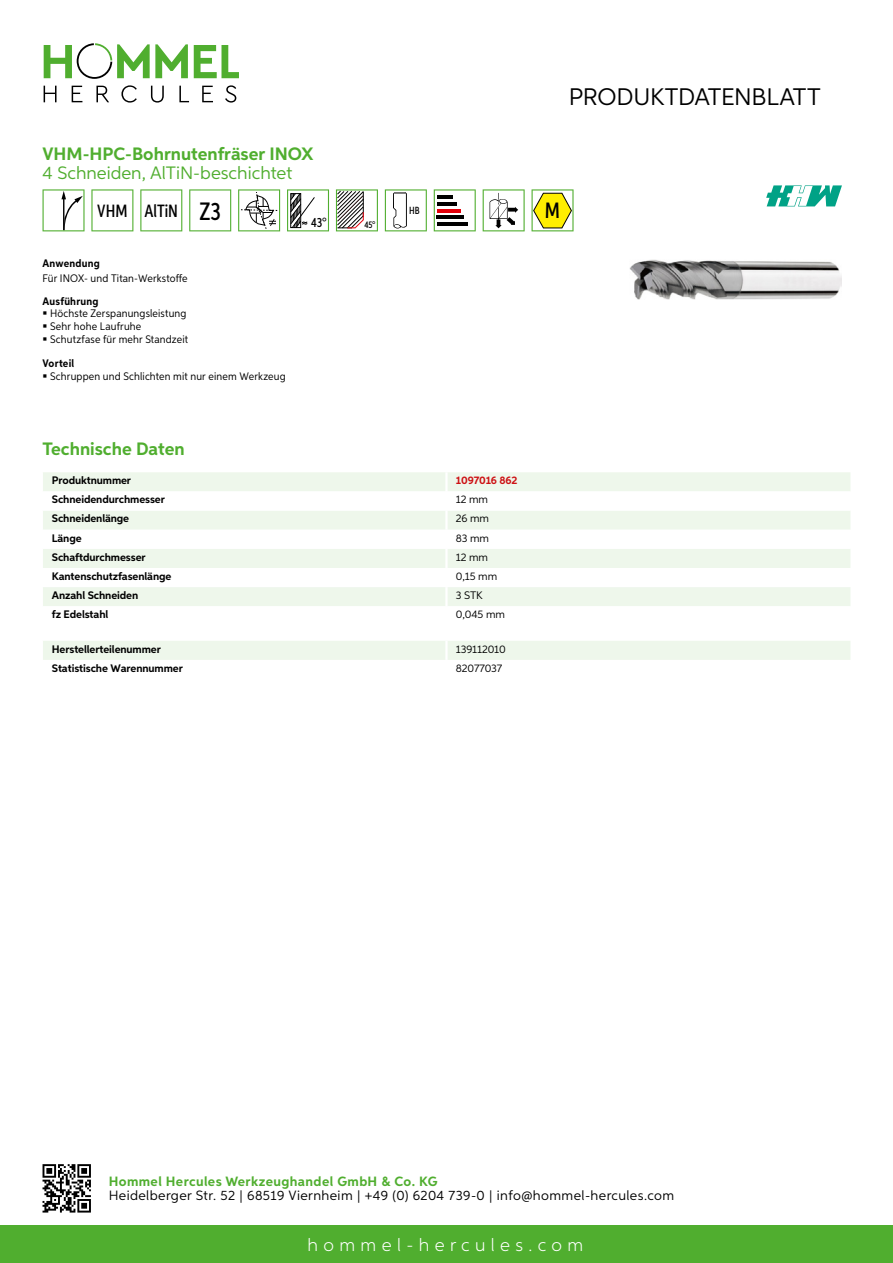
<style>
.page{position:relative;width:893px;height:1263px;background:#fff}
.page>*{position:absolute;margin:0;border:0;box-sizing:border-box;transform-origin:0 0}
.t1{font:24px "Aspira";letter-spacing:-.01em;color:#000}
.t2{font:500 22.2px "Aspira XX Nar";color:#000}
.t3{font:700 18px "Aspira";color:#50ae2f}
.t4{font:18px "Aspira";color:#50ae2f}
.t5{font:300 18px "Aspira";letter-spacing:.3em;color:#fff}
.t6{font:500 17.85px "Aspira XX Nar";color:#000}
.t7{font:13.5px "Aspira";letter-spacing:.03em;color:#000}
.t8{font:700 13.5px "Aspira";letter-spacing:.03em;color:#50ae2f}
.t9{font:500 13.35px "Aspira XX Nar";color:#000}
.t10{font:700 10.95px "Aspira";letter-spacing:-.01em;color:#000}
.t11{font:10.95px/12.8px "Aspira Nar";letter-spacing:.015em;color:#000}
.t12{font:10.95px "Aspira";letter-spacing:-.01em;color:#000}
.t13{font:700 10.95px "Aspira Nar";letter-spacing:.02em;color:#000}
.t14{font:700 10.95px "Aspira";letter-spacing:-.01em;color:#cd1013}
.t15{font:500 10.35px "Aspira XX Nar";color:#000}
.t16{font:500 9.6px "Aspira XX Nar";color:#000}
.s1{font-size:25.2px}
</style>
<div class="page">
<div style="left:0;top:1226px;width:893px;height:37px;background:#50ae2f"></div>
<svg style="left:43px;top:1164px;width:48px;height:48px"></svg>
<svg style="left:194px;top:45px;width:45px;height:33px"></svg>
<svg style="left:44px;top:43px;width:144px;height:36px"></svg>
<svg style="left:44px;top:86px;width:13px;height:16px"></svg>
<svg style="left:72px;top:86px;width:10px;height:16px"></svg>
<svg style="left:96px;top:86px;width:13px;height:16px"></svg>
<svg style="left:121px;top:85px;width:16px;height:18px"></svg>
<svg style="left:151px;top:86px;width:13px;height:17px"></svg>
<svg style="left:179px;top:86px;width:10px;height:16px"></svg>
<svg style="left:202px;top:86px;width:11px;height:16px"></svg>
<svg style="left:225px;top:85px;width:11px;height:18px"></svg>
<div style="left:43px;top:472px;width:807px;height:19px;background:#eef7eb"></div>
<svg style="left:43px;top:511px;width:807px;height:95px;fill:#eef7eb"></svg>
<hr style="left:445px;top:472px;width:3px;height:19px;background:#fff">
<hr style="left:445px;top:511px;width:3px;height:19px;background:#fff">
<hr style="left:445px;top:530px;width:3px;height:19px;background:#fff">
<hr style="left:445px;top:549px;width:3px;height:19px;background:#fff">
<hr style="left:445px;top:568px;width:3px;height:19px;background:#fff">
<hr style="left:445px;top:587px;width:3px;height:19px;background:#fff">
<div style="left:43px;top:641px;width:807px;height:19px;background:#eef7eb"></div>
<svg style="left:43px;top:189px;width:42px;height:42px"></svg>
<svg style="left:91px;top:189px;width:42px;height:42px"></svg>
<svg style="left:140px;top:189px;width:42px;height:42px"></svg>
<svg style="left:189px;top:189px;width:42px;height:42px"></svg>
<svg style="left:238px;top:189px;width:42px;height:42px"></svg>
<svg style="left:287px;top:189px;width:42px;height:42px"></svg>
<svg style="left:336px;top:189px;width:42px;height:42px"></svg>
<svg style="left:385px;top:189px;width:42px;height:42px"></svg>
<svg style="left:434px;top:189px;width:42px;height:42px"></svg>
<hr style="left:437px;top:196px;width:16px;height:3px;background:#000">
<hr style="left:437px;top:202px;width:20px;height:4px;background:#000">
<hr style="left:437px;top:209px;width:23px;height:3px;background:#e3000b">
<hr style="left:437px;top:216px;width:27px;height:3px;background:#000">
<hr style="left:437px;top:222px;width:31px;height:4px;background:#000">
<svg style="left:483px;top:189px;width:42px;height:42px"></svg>
<svg style="left:532px;top:189px;width:42px;height:42px"></svg>
<img style="left:629px;top:259px;width:213px;height:40px">
<svg style="left:766px;top:185px;width:76px;height:21px"></svg>
<h3 class="t3" style="left:43px;top:142px;width:272px">VHM-HPC-Bohrnutenfräser INOX</h3>
<h3 class="t4" style="left:43px;top:162px;width:251px">4 Schneiden, AlTiN -beschichtet</h3>
<h3 class="t6" style="left:97px;top:200px;width:125px">VHM AlTiN <span class="s1">Z3</span></h3>
<p class="t13" style="left:43px;top:257px;width:59px">Anwendung</p>
<p class="t11" style="left:43px;top:272px;width:147px">Für INOX- und Titan-Werkstoffe</p>
<p class="t13" style="left:43px;top:294px;width:58px">Ausführung</p>
<p class="t11" style="left:50px;top:307px;width:139px">Höchste Zerspanungsleistung<br>Sehr hohe Laufruhe<br>Schutzfase für mehr Standzeit</p>
<p class="t13" style="left:43px;top:357px;width:33px">Vorteil</p>
<p class="t11" style="left:50px;top:370px;width:237px">Schruppen und Schlichten mit nur einem Werkzeug</p>
<p class="t9" style="left:311px;top:215px;width:17px">43°</p>
<p class="t16" style="left:364px;top:219px;width:13px">45°</p>
<h1 class="t1" style="left:569px;top:82px;width:253px">Produktdatenblatt</h1>
<p class="t15" style="left:409px;top:204px;width:12px">HB</p>
<h2 class="t2" style="left:545px;top:197px;width:17px">M</h2>
<h3 class="t3" style="left:43px;top:438px;width:144px">Technische Daten</h3>
<p class="t10" style="left:52px;top:474px;width:81px">Produktnummer</p>
<p class="t14" style="left:456px;top:474px;width:63px">1097016 862</p>
<p class="t10" style="left:52px;top:493px;width:115px">Schneidendurchmesser</p>
<p class="t12" style="left:456px;top:493px;width:34px">12 mm</p>
<p class="t10" style="left:52px;top:512px;width:79px">Schneidenlänge</p>
<p class="t12" style="left:456px;top:512px;width:35px">26 mm</p>
<p class="t10" style="left:52px;top:531px;width:31px">Länge</p>
<p class="t12" style="left:456px;top:531px;width:35px">83 mm</p>
<p class="t10" style="left:52px;top:550px;width:95px">Schaftdurchmesser</p>
<p class="t12" style="left:456px;top:550px;width:34px">12 mm</p>
<p class="t10" style="left:52px;top:569px;width:121px">Kantenschutzfasenlänge</p>
<p class="t12" style="left:456px;top:569px;width:43px">0,15 mm</p>
<p class="t10" style="left:52px;top:588px;width:88px">Anzahl Schneiden</p>
<p class="t12" style="left:456px;top:589px;width:22px">3 STK</p>
<p class="t10" style="left:52px;top:608px;width:58px">fz Edelstahl</p>
<p class="t12" style="left:456px;top:608px;width:51px">0,045 mm</p>
<p class="t10" style="left:52px;top:642px;width:111px">Herstellerteilenummer</p>
<p class="t12" style="left:456px;top:642px;width:51px">139112010</p>
<p class="t10" style="left:52px;top:661px;width:132px">Statistische Warennummer</p>
<p class="t12" style="left:456px;top:661px;width:48px">82077037</p>
<p class="t8" style="left:109px;top:1172px;width:330px">Hommel Hercules Werkzeughandel GmbH &amp; Co. KG</p>
<p class="t7" style="left:109px;top:1187px;width:567px">Heidelberger Str. 52 | 68519 Viernheim | +49 (0) 6204 739-0 | info@hommel-hercules.com</p>
<h3 class="t5" style="left:307px;top:1234px;width:277px">hommel-hercules.com</h3>
</div>
